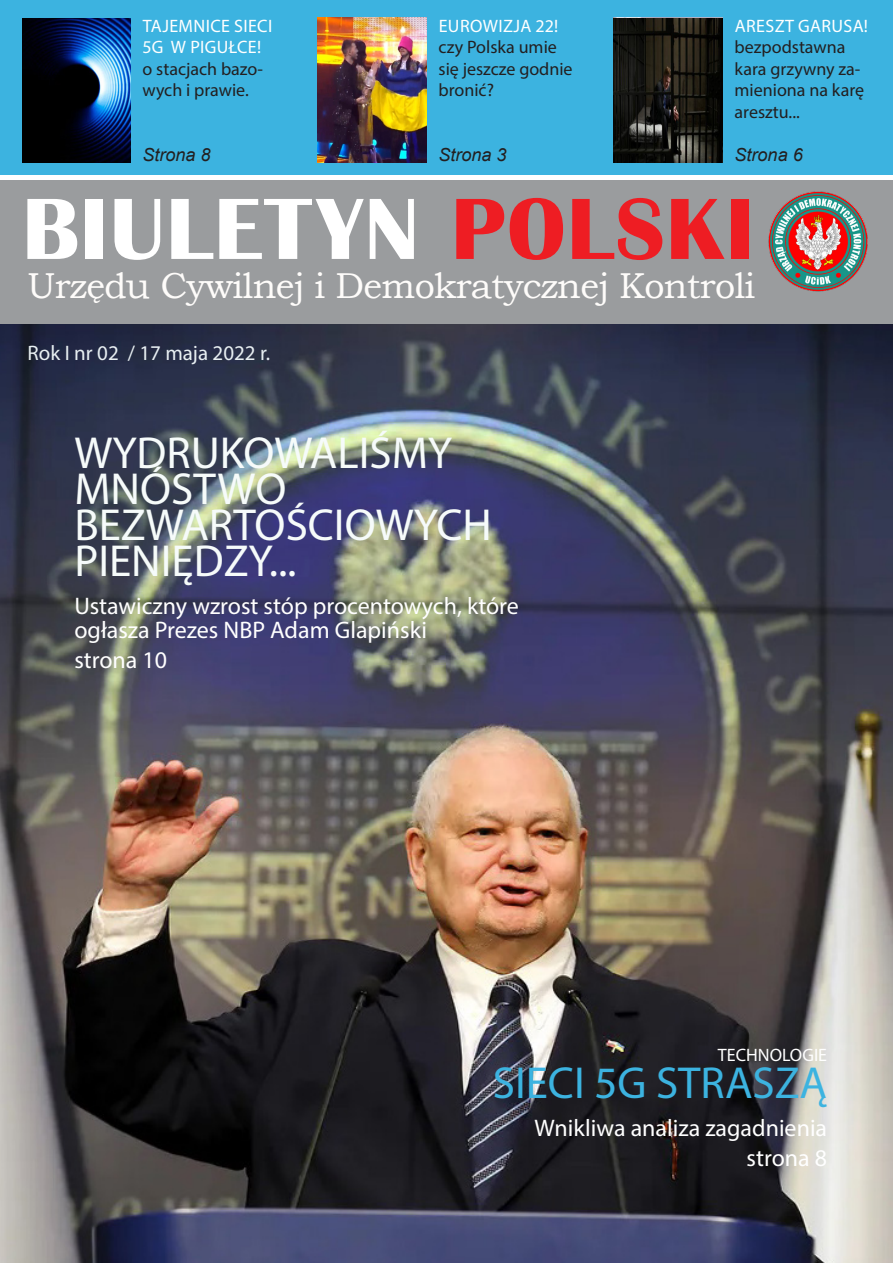
<style>
.page{position:relative;width:893px;height:1263px;background:#fff}
.page>*{position:absolute;margin:0;border:0;box-sizing:border-box;transform-origin:0 0}
.Magazine_name{font:700 90px "Britannic";letter-spacing:.025em;color:#fff}
.Teaser_article_name{font:45px/36px "Myriad Pro";color:#f6fbfa}
.Teaser_article_name-2{font:45px "Myriad Pro";color:#3cb3e0}
.t1{font:36px "Bookman Old Style";letter-spacing:-.02em;color:#fefcfa}
.Teaser_description{font:24px/24px "Myriad Pro";color:#fff}
.Teaser_page{font:24px "Myriad Pro";color:#fff}
.Date{font:21px "Myriad Pro";color:#e8eff2}
.t2{font:18px/21.6px "Myriad Pro";color:#231f20}
.t3{font:18px "Myriad Pro";letter-spacing:.01em;color:#fff}
.t4{font:italic 18px "Arial";color:#231f20}
.s1{color:#fff}
.s2{color:#ee1d23}
</style>
<div class="page">
<div style="left:0;top:0;width:893px;height:174px;background:#3cb3e0"></div>
<img style="left:22px;top:18px;width:109px;height:144px">
<div style="left:0;top:180px;width:893px;height:1083px;background:#9a9c9e"></div>
<img style="left:0;top:324px;width:893px;height:939px">
<img style="left:768px;top:191px;width:100px;height:101px">
<img style="left:318px;top:17px;width:109px;height:145px">
<img style="left:613px;top:18px;width:110px;height:144px">
<p class="t2" style="left:143px;top:14px;width:131px"><span class="s1">TAJEMNICE SIECI<br>5G W PIGUŁCE! </span>o stacjach bazo&shy;wych i prawie.</p>
<p class="t2" style="left:439px;top:14px;width:136px"><span class="s1">EUROWIZJA 22! </span>czy Polska umie się jeszcze godnie bronić?</p>
<p class="t3" style="left:735px;top:14px;width:135px">ARESZT GARUSA!</p>
<p class="t2" style="left:735px;top:36px;width:131px">bezpodstawna kara grzywny za&shy;mieniona na karę aresztu...</p>
<p class="t4" style="left:735px;top:143px;width:70px">Strona 6</p>
<p class="t4" style="left:143px;top:143px;width:70px">Strona 8</p>
<p class="Magazine_name" style="left:22px;top:178px;width:733px">BIULETYN <span class="s2">POLSKI</span></p>
<p class="t4" style="left:439px;top:143px;width:70px">Strona 3</p>
<p class="t1" style="left:27px;top:262px;width:729px">Urzędu Cywilnej i Demokratycznej Kontroli</p>
<p class="Date" style="left:28px;top:340px;width:244px">Rok I nr 02 / 17 maja 2022 r.</p>
<p class="Teaser_article_name" style="left:74px;top:434px;width:419px">WYDRUKOWALIŚMY<br>MNÓSTWO<br>BEZWARTOŚCIOWYCH<br>PIENIĘDZY...</p>
<p class="Teaser_description" style="left:74px;top:593px;width:446px">Ustawiczny wzrost stóp procentowych, które ogłasza Prezes NBP Adam Glapiński</p>
<p class="Teaser_page" style="left:74px;top:645px;width:94px">strona 10</p>
<p class="t3" style="left:718px;top:1044px;width:111px">TECHNOLOGIE</p>
<p class="Teaser_article_name-2" style="left:493px;top:1055px;width:336px">SIECI 5G STRASZĄ</p>
<p class="Teaser_description" style="left:535px;top:1115px;width:294px">Wnikliwa analiza zagadnienia</p>
<p class="Teaser_page" style="left:747px;top:1143px;width:82px">strona 8</p>
</div>
